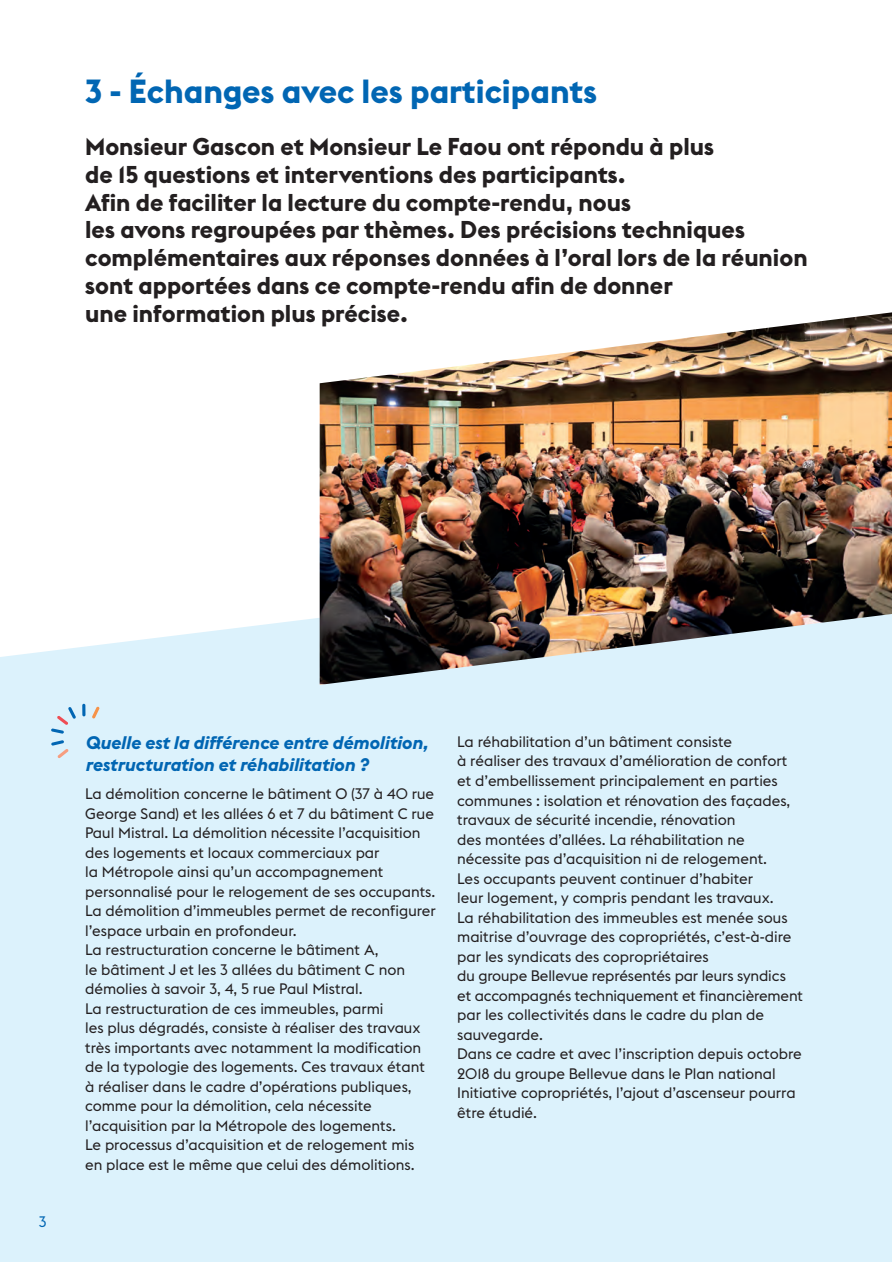
<style>
.page{position:relative;width:892px;height:1262px;background:#fff}
.page>*{position:absolute;margin:0;border:0;box-sizing:border-box;transform-origin:0 0}
.t1{font:700 33px "Euclid Flex";color:#0166b3}
.t2{font:700 24px/27.8px "Euclid Flex";color:#231f20}
.t3{font:italic 700 18px/21.8px "Euclid Flex";color:#0166b3}
.t4{font:15px/19.5px "Euclid Flex";color:#231f20}
.t5{font:15px "Euclid Flex";color:#0166b3}
</style>
<div class="page">
<div style="left:0;top:547px;width:892px;height:714px;background:#dcf2fc"></div>
<svg style="left:51px;top:740px;width:18px;height:18px"></svg>
<svg style="left:92px;top:706px;width:8px;height:12px"></svg>
<svg style="left:82px;top:703px;width:3px;height:13px"></svg>
<svg style="left:51px;top:706px;width:25px;height:27px"></svg>
<img style="left:320px;top:312px;width:572px;height:372px">
<h1 class="t1" style="left:85px;top:72px;width:513px">3 - Échanges avec les participants</h1>
<p class="t2" style="left:85px;top:133px;width:724px">Monsieur Gascon et Monsieur Le Faou ont répondu à plus<br>de 15 questions et interventions des participants.<br>Afin de faciliter la lecture du compte-rendu, nous<br>les avons regroupées par thèmes. Des précisions techniques complémentaires aux réponses données à l’oral lors de la réunion sont apportées dans ce compte-rendu afin de donner<br>une information plus précise.</p>
<p class="t5" style="left:39px;top:1213px;width:9px">3</p>
<p class="t3" style="left:85px;top:732px;width:344px">Quelle est la différence entre démolition, restructuration et réhabilitation ?</p>
<p class="t4" style="left:85px;top:784px;width:352px">La démolition concerne le bâtiment O (37 à 40 rue George Sand) et les allées 6 et 7 du bâtiment C rue Paul Mistral. La démolition nécessite l’acquisition des logements et locaux commerciaux par<br>la Métropole ainsi qu’un accompagnement personnalisé pour le relogement de ses occupants.<br>La démolition d’immeubles permet de reconfigurer l’espace urbain en profondeur.<br>La restructuration concerne le bâtiment A,<br>le bâtiment J et les 3 allées du bâtiment C non démolies à savoir 3, 4, 5 rue Paul Mistral.<br>La restructuration de ces immeubles, parmi<br>les plus dégradés, consiste à réaliser des travaux très importants avec notamment la modification de la typologie des logements. Ces travaux étant à réaliser dans le cadre d’opérations publiques, comme pour la démolition, cela nécessite l’acquisition par la Métropole des logements.<br>Le processus d’acquisition et de relogement mis<br>en place est le même que celui des démolitions.</p>
<p class="t4" style="left:457px;top:732px;width:347px">La réhabilitation d’un bâtiment consiste<br>à réaliser des travaux d’amélioration de confort et d’embellissement principalement en parties communes : isolation et rénovation des façades, travaux de sécurité incendie, rénovation<br>des montées d’allées. La réhabilitation ne nécessite pas d’acquisition ni de relogement.<br>Les occupants peuvent continuer d’habiter<br>leur logement, y compris pendant les travaux.<br>La réhabilitation des immeubles est menée sous maitrise d’ouvrage des copropriétés, c’est-à-dire par les syndicats des copropriétaires<br>du groupe Bellevue représentés par leurs syndics et accompagnés techniquement et financièrement par les collectivités dans le cadre du plan de sauvegarde.<br>Dans ce cadre et avec l’inscription depuis octobre 2018 du groupe Bellevue dans le Plan national Initiative copropriétés, l’ajout d’ascenseur pourra être étudié.</p>
</div>
